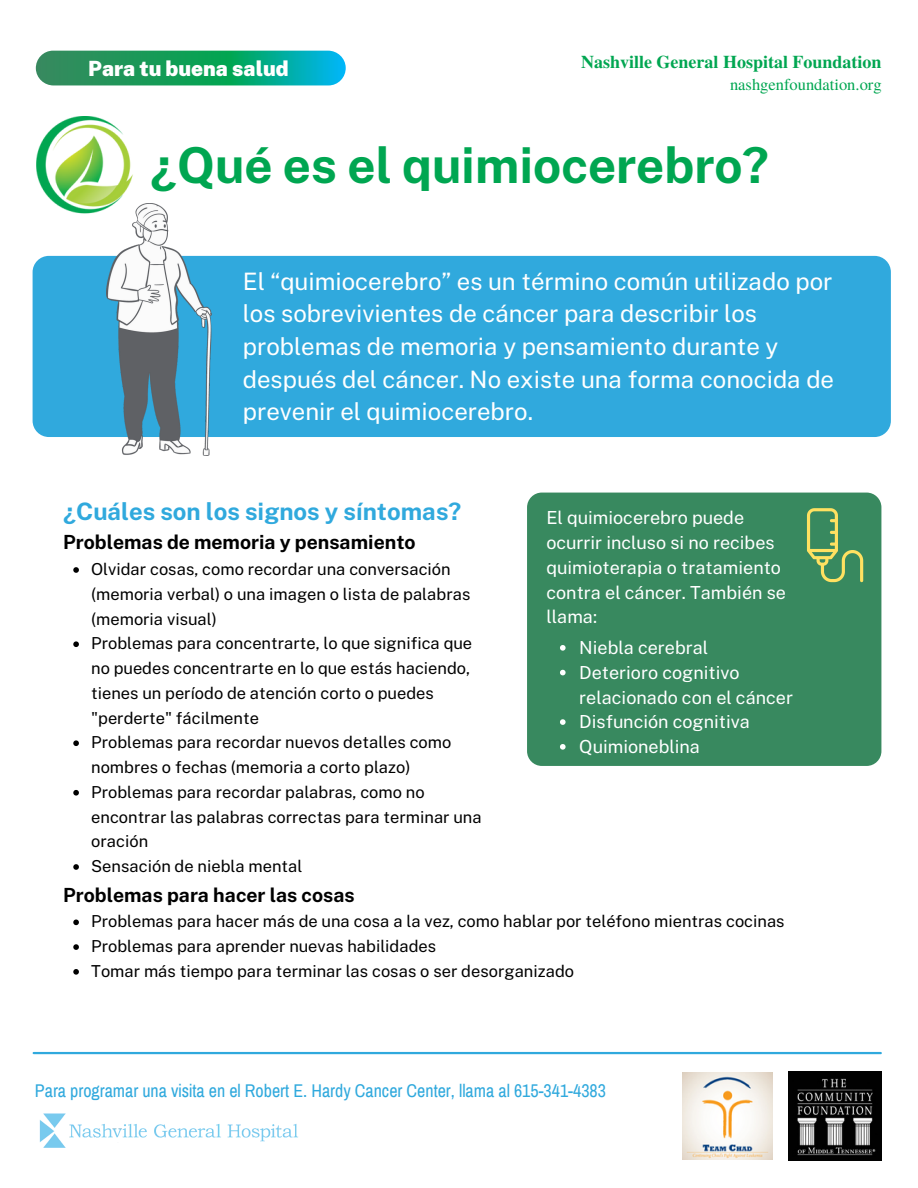
<style>
.page{position:relative;width:918px;height:1188px;background:#fff}
.page>*{position:absolute;margin:0;border:0;box-sizing:border-box;transform-origin:0 0}
.t1{font:700 49.5px "Public Sans";color:#00a651}
.t2{font:24px/32.7px "Public Sans";color:#fff}
.t3{font:700 24px "Public Sans";color:#30a9dd}
.t4{font:900 21px "Public Sans";color:#fff}
.t5{font:700 19.5px "Public Sans";color:#000}
.t6{font:18px/24.8px "Public Sans";color:#fff}
.t7{font:18px "Archivo Narrow";color:#30a9dd}
.t8{font:700 18px "Te X Gyre Termes";color:#00a651}
.t9{font:16.5px/24.8px "Public Sans";color:#000}
.t10{font:16.5px "Te X Gyre Termes";color:#00a651}
</style>
<div class="page">
<div style="left:33px;top:256px;width:858px;height:181px;background:#30a9dd;border-radius:16px"></div>
<svg style="left:36px;top:51px;width:310px;height:34px;background:#16a277"></svg>
<img style="left:36px;top:117px;width:97px;height:97px">
<img style="left:39px;top:1113px;width:259px;height:35px">
<img style="left:788px;top:1072px;width:94px;height:89px">
<img style="left:682px;top:1073px;width:90px;height:86px">
<hr style="left:34px;top:1052px;width:847px;height:2px;background:#30a9dd">
<div style="left:527px;top:493px;width:354px;height:273px;background:#38895f;border-radius:15px"></div>
<img style="left:106px;top:204px;width:105px;height:252px">
<svg style="left:807px;top:508px;width:56px;height:74px"></svg>
<svg style="left:73px;top:567px;width:6px;height:6px"></svg>
<svg style="left:73px;top:641px;width:6px;height:6px"></svg>
<svg style="left:73px;top:740px;width:6px;height:6px"></svg>
<svg style="left:73px;top:790px;width:6px;height:6px"></svg>
<svg style="left:73px;top:864px;width:6px;height:6px"></svg>
<svg style="left:73px;top:920px;width:6px;height:5px"></svg>
<svg style="left:73px;top:944px;width:6px;height:6px"></svg>
<svg style="left:73px;top:969px;width:6px;height:6px"></svg>
<svg style="left:560px;top:645px;width:6px;height:6px"></svg>
<svg style="left:560px;top:670px;width:6px;height:5px"></svg>
<svg style="left:560px;top:719px;width:6px;height:6px"></svg>
<svg style="left:560px;top:744px;width:6px;height:6px"></svg>
<p class="t4" style="left:88px;top:56px;width:202px">Para tu buena salud</p>
<p class="t8" style="left:581px;top:48px;width:302px">Nashville General Hospital Foundation</p>
<p class="t10" style="left:730px;top:73px;width:153px">nashgenfoundation.org</p>
<h1 class="t1" style="left:150px;top:136px;width:620px">¿Qué es el quimiocerebro?</h1>
<h2 class="t2" style="left:243px;top:265px;width:593px">El “quimiocerebro” es un término común utilizado por los sobrevivientes de cáncer para describir los problemas de memoria y pensamiento durante y después del cáncer. No existe una forma conocida de prevenir el quimiocerebro.</h2>
<h2 class="t3" style="left:63px;top:497px;width:400px">¿Cuáles son los signos y síntomas?</h2>
<p class="t5" style="left:63px;top:531px;width:354px">Problemas de memoria y pensamiento</p>
<p class="t9" style="left:91px;top:557px;width:392px">Olvidar cosas, como recordar una conversación (memoria verbal) o una imagen o lista de palabras (memoria visual)<br>Problemas para concentrarte, lo que significa que no puedes concentrarte en lo que estás haciendo, tienes un período de atención corto o puedes "perderte" fácilmente<br>Problemas para recordar nuevos detalles como nombres o fechas (memoria a corto plazo)<br>Problemas para recordar palabras, como no encontrar las palabras correctas para terminar una oración<br>Sensación de niebla mental</p>
<p class="t5" style="left:63px;top:883px;width:293px">Problemas para hacer las cosas</p>
<p class="t6" style="left:546px;top:505px;width:241px">El quimiocerebro puede ocurrir incluso si no recibes quimioterapia o tratamiento contra el cáncer. También se llama:</p>
<p class="t6" style="left:579px;top:635px;width:215px">Niebla cerebral<br>Deterioro cognitivo relacionado con el cáncer<br>Disfunción cognitiva<br>Quimioneblina</p>
<p class="t9" style="left:91px;top:909px;width:695px">Problemas para hacer más de una cosa a la vez, como hablar por teléfono mientras cocinas<br>Problemas para aprender nuevas habilidades<br>Tomar más tiempo para terminar las cosas o ser desorganizado</p>
<p class="t7" style="left:35px;top:1081px;width:572px">Para programar una visita en el Robert E. Hardy Cancer Center, llama al 615-341-4383</p>
</div>
